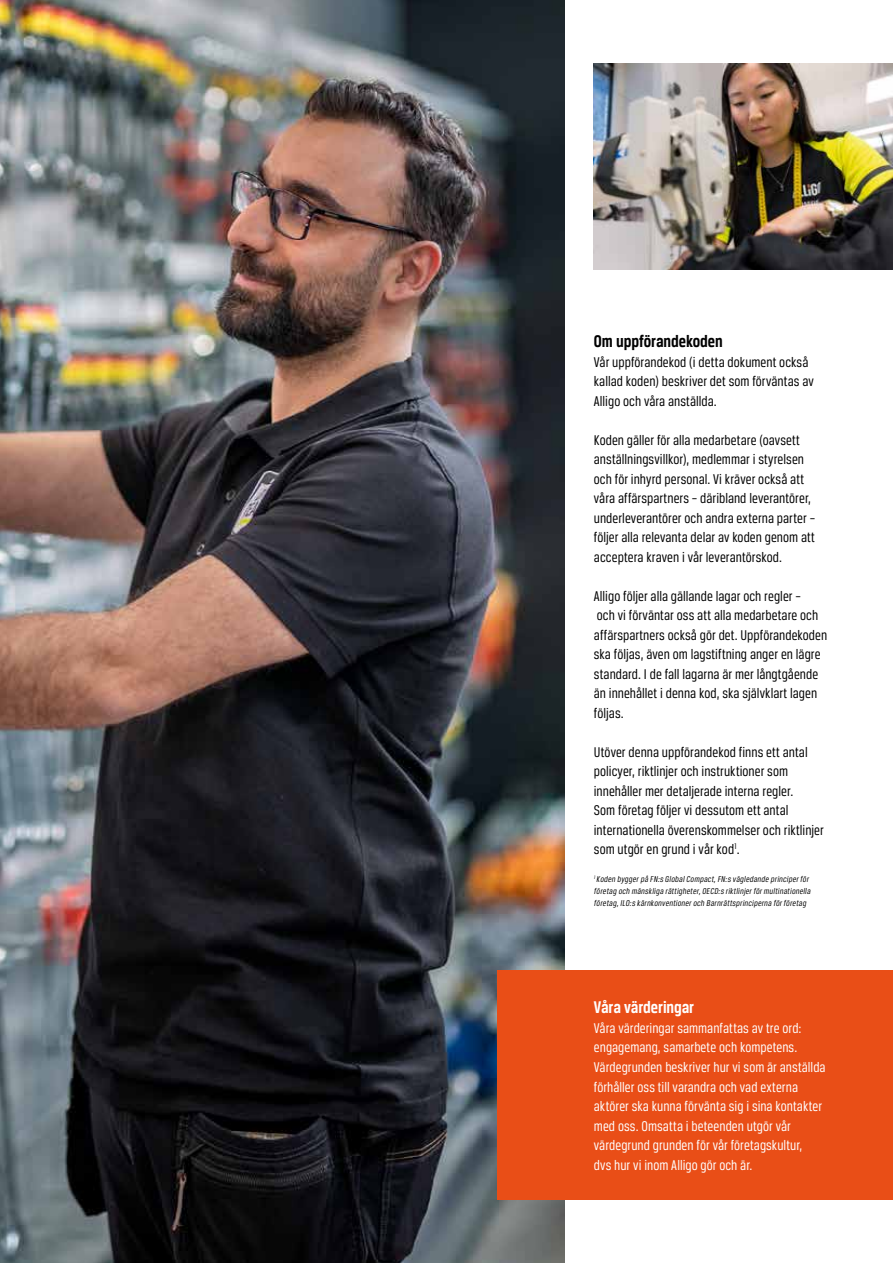
<style>
.page{position:relative;width:893px;height:1263px;background:#fff}
.page>*{position:absolute;margin:0;border:0;box-sizing:border-box;transform-origin:0 0}
.t1{font:700 18px "Breuer Condensed";letter-spacing:-.005em;color:#000}
.t2{font:700 18px "Breuer Condensed";letter-spacing:-.005em;color:#fff}
.t3{font:15px/19.5px "Breuer Condensed";letter-spacing:.005em;color:#000}
.t4{font:15px/19.5px "Breuer Condensed";letter-spacing:.005em;color:#fff}
.t5{font:italic 9px/12px "Breuer Condensed";color:#000}
</style>
<div class="page">
<img style="left:0;top:0;width:564px;height:1263px">
<img style="left:594px;top:64px;width:299px;height:206px">
<div style="left:497px;top:970px;width:396px;height:229px;background:#e94e17"></div>
<p class="t1" style="left:594px;top:331px;width:130px">Om uppförandekoden</p>
<p class="t3" style="left:594px;top:352px;width:221px">Vår uppförandekod (i detta dokument också kallad koden) beskriver det som förväntas av<br>Alligo och våra anställda.</p>
<p class="t3" style="left:594px;top:430px;width:223px">Koden gäller för alla medarbetare (oavsett anställningsvillkor), medlemmar i styrelsen och för inhyrd personal. Vi kräver också att våra affärspartners – däribland leverantörer, underleverantörer och andra externa parter – följer alla relevanta delar av koden genom att acceptera kraven i vår leverantörskod.</p>
<p class="t3" style="left:594px;top:586px;width:235px">Alligo följer alla gällande lagar och regler –<br>och vi förväntar oss att alla medarbetare och affärspartners också gör det. Uppförandekoden ska följas, även om lagstiftning anger en lägre standard. I de fall lagarna är mer långtgående än innehållet i denna kod, ska självklart lagen följas.</p>
<p class="t3" style="left:594px;top:742px;width:231px">Utöver denna uppförandekod finns ett antal policyer, riktlinjer och instruktioner som innehåller mer detaljerade interna regler.<br>Som företag följer vi dessutom ett antal internationella överenskommelser och riktlinjer som utgör en grund i vår kod<sup>1</sup>.</p>
<p class="t5" style="left:594px;top:873px;width:220px"><sup>1</sup>Koden byggerpå FN:s GlobalCompact,FN:s vägledande principerför företag och mänskliga rättigheter,OECD:s riktlinjerförmultinationella företag,ILO:s kärnkonventioneroch Barnrättsprinciperna förföretag</p>
<p class="t2" style="left:594px;top:998px;width:102px">Våra värderingar</p>
<p class="t4" style="left:594px;top:1018px;width:233px">Våra värderingar sammanfattas av tre ord: engagemang, samarbete och kompetens.<br>Värdegrunden beskriver hur vi som är anställda förhåller oss till varandra och vad externa aktörer ska kunna förvänta sig i sina kontakter med oss. Omsatta i beteenden utgör vår värdegrund grunden för vår företagskultur,<br>dvs hur vi inom Alligo gör och är.</p>
</div>
